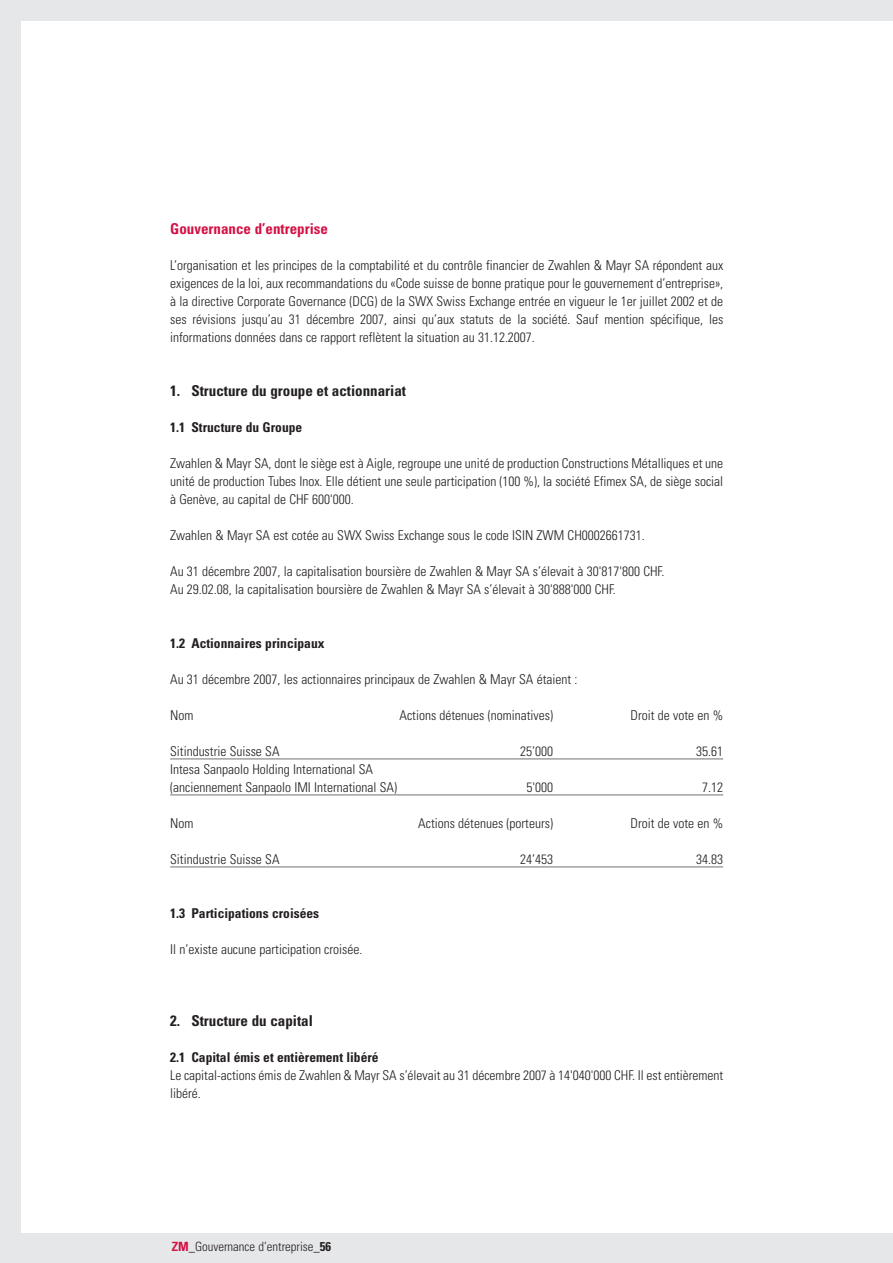
<style>
.page{position:relative;width:893px;height:1263px;background:#fff}
.page>*{position:absolute;margin:0;border:0;box-sizing:border-box;transform-origin:0 0}
.t1{font:700 condensed 15px "Univers";color:#231f20}
.t2{font:700 condensed 15px "Univers";color:#d31145}
.t3{font:300 condensed 13.5px/18px "Univers";color:#231f20}
.t4{font:700 condensed 13.5px "Univers";color:#231f20}
.t5{font:300 condensed 12.75px "Univers";color:#231f20}
.s1{font-weight:700;color:#d31145}
.s2{font-weight:700}
</style>
<div class="page">
<div style="left:0;top:0;width:892px;height:1263px;background:#e6e7e8"></div>
<div style="left:21px;top:21px;width:871px;height:1212px;background:#fff"></div>
<hr style="left:170px;top:759px;width:553px;height:1px;background:#717073">
<hr style="left:170px;top:795px;width:553px;height:1px;background:#717073">
<hr style="left:170px;top:867px;width:553px;height:1px;background:#717073">
<p class="t2" style="left:170px;top:223px;width:159px">Gouvernance d’entreprise</p>
<p class="t3" style="left:170px;top:258px;width:554px;text-align:justify">L’organisation et les principes de la comptabilité et du contrôle financier de Zwahlen &amp; Mayr SA répondent aux exigences de la loi, aux recommandations du «Code suisse de bonne pratique pour le gouvernement d’entreprise», à la directive Corporate Governance (DCG) de la SWX Swiss Exchange entrée en vigueur le 1er juillet 2002 et de ses révisions jusqu’au 31 décembre 2007, ainsi qu’aux statuts de la société. Sauf mention spécifique, les informations données dans ce rapport reflètent la situation au 31.12.2007.</p>
<p class="t1" style="left:170px;top:385px;width:237px">1. Structure du groupe et actionnariat</p>
<p class="t4" style="left:170px;top:422px;width:134px">1.1 Structure du Groupe</p>
<p class="t3" style="left:170px;top:456px;width:554px;text-align:justify">Zwahlen &amp; Mayr SA, dont le siège est à Aigle, regroupe une unité de production Constructions Métalliques et une unité de production Tubes Inox. Elle détient une seule participation (100 %), la société Efimex SA, de siège social à Genève, au capital de CHF 600'000.</p>
<p class="t3" style="left:170px;top:528px;width:476px">Zwahlen &amp; Mayr SA est cotée au SWX Swiss Exchange sous le code ISIN ZWM CH0002661731.</p>
<p class="t3" style="left:170px;top:564px;width:496px">Au 31 décembre 2007, la capitalisation boursière de Zwahlen &amp; Mayr SA s’élevait à 30'817'800 CHF.<br>Au 29.02.08, la capitalisation boursière de Zwahlen &amp; Mayr SA s’élevait à 30'888'000 CHF.</p>
<p class="t4" style="left:170px;top:638px;width:156px">1.2 Actionnaires principaux</p>
<p class="t3" style="left:170px;top:672px;width:409px">Au 31 décembre 2007, les actionnaires principaux de Zwahlen &amp; Mayr SA étaient :</p>
<p class="t3" style="left:170px;top:708px;width:25px">Nom</p>
<p class="t3" style="left:399px;top:708px;width:155px">Actions détenues (nominatives)</p>
<p class="t3" style="left:630px;top:708px;width:94px">Droit de vote en %</p>
<p class="t3" style="left:170px;top:744px;width:111px">Sitindustrie Suisse SA</p>
<p class="t3" style="left:520px;top:744px;width:34px">25’000</p>
<p class="t3" style="left:696px;top:744px;width:28px">35.61</p>
<p class="t3" style="left:170px;top:762px;width:228px">Intesa Sanpaolo Holding International SA (anciennement Sanpaolo IMI International SA)</p>
<p class="t3" style="left:526px;top:780px;width:28px">5'000</p>
<p class="t3" style="left:702px;top:780px;width:22px">7.12</p>
<p class="t3" style="left:170px;top:816px;width:25px">Nom</p>
<p class="t3" style="left:418px;top:816px;width:136px">Actions détenues (porteurs)</p>
<p class="t3" style="left:630px;top:816px;width:94px">Droit de vote en %</p>
<p class="t3" style="left:170px;top:852px;width:111px">Sitindustrie Suisse SA</p>
<p class="t3" style="left:520px;top:852px;width:34px">24’453</p>
<p class="t3" style="left:696px;top:852px;width:28px">34.83</p>
<p class="t4" style="left:170px;top:908px;width:151px">1.3 Participations croisées</p>
<p class="t3" style="left:170px;top:942px;width:194px">Il n’existe aucune participation croisée.</p>
<p class="t1" style="left:170px;top:1015px;width:144px">2. Structure du capital</p>
<p class="t4" style="left:170px;top:1052px;width:210px">2.1 Capital émis et entièrement libéré</p>
<p class="t3" style="left:170px;top:1068px;width:554px">Le capital-actions émis de Zwahlen &amp; Mayr SA s’élevait au 31 décembre 2007 à 14'040'000 CHF. Il est entièrement libéré.</p>
<p class="t5" style="left:172px;top:1242px;width:161px"><span class="s1">ZM</span>_Gouvernance d’entreprise_<span class="s2">56</span></p>
</div>
